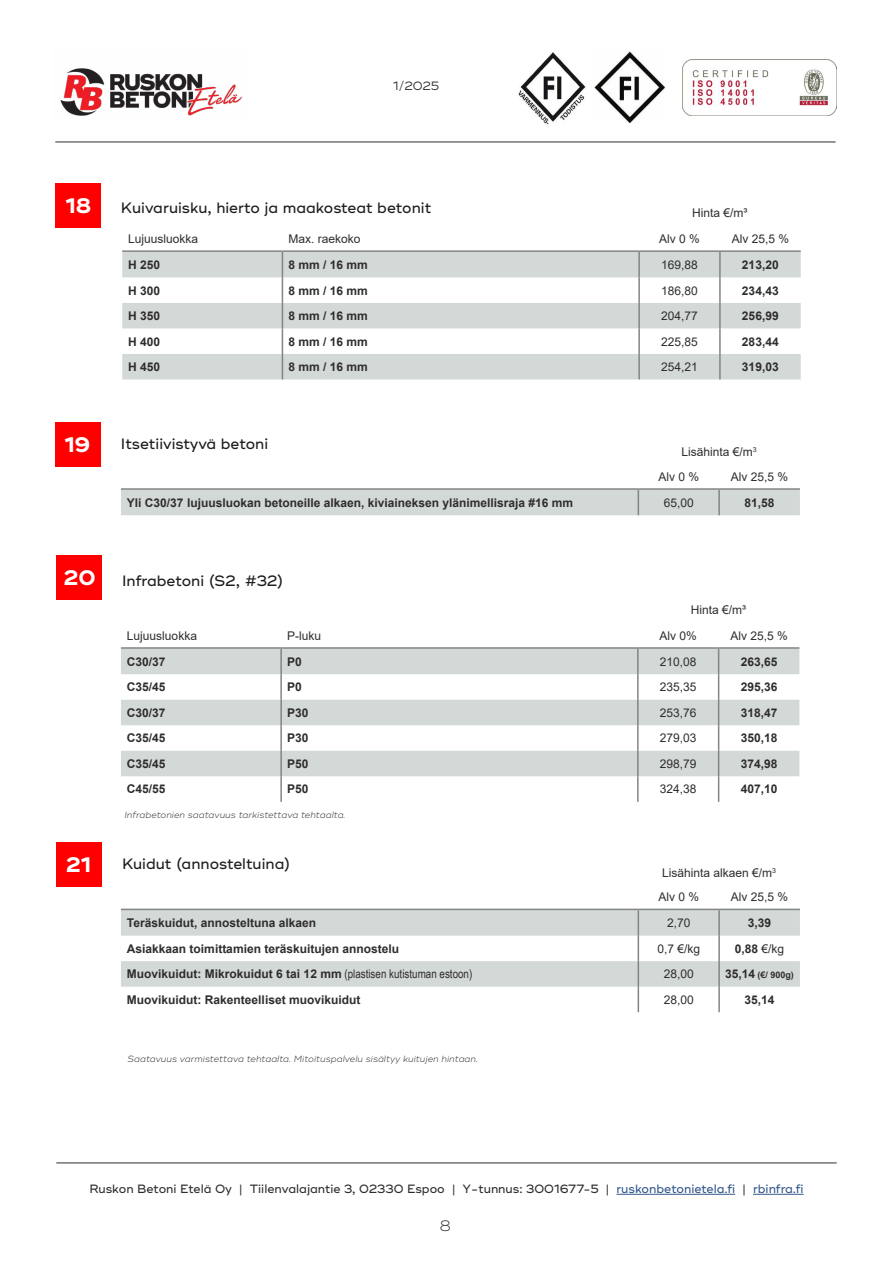
<style>
.page{position:relative;width:893px;height:1263px;background:#fff}
.page>*{position:absolute;margin:0;border:0;box-sizing:border-box;transform-origin:0 0}
.t1{font:700 21px "Ridley Grotesk";color:#fff}
.t2{font:500 15px "Ridley Grotesk";color:#1c1c1d}
.t3{font:300 15px "Ridley Grotesk";color:#2f2d2c}
.t4{font:700 12px "Arial";color:#2f2d2c}
.t5{font:12px/24.5px "Arial";color:#2f2d2c}
.t6{font:500 12px "Ridley Grotesk";color:#2f2d2c}
.t7{font:12px "Ridley Grotesk";color:#2f2d2c}
.t8{font:italic 300 9px "Ridley Grotesk";color:#2f2d2c}
.t9{font:700 9px "Arial";color:#2f2d2c}
.s1{font-weight:400}
.s2{font-family:"Arial Narrow";font-weight:400}
.s3{font-size:12px}
.s4{color:#325788}
</style>
<div class="page">
<img style="left:60px;top:68px;width:182px;height:48px">
<img style="left:682px;top:60px;width:155px;height:55px">
<hr style="left:55px;top:142px;width:781px;height:1px;background:#2f2d2c">
<img style="left:518px;top:52px;width:68px;height:73px">
<img style="left:594px;top:52px;width:71px;height:71px">
<hr style="left:616px;top:1194px;width:119px;height:1px;background:#325788">
<hr style="left:753px;top:1194px;width:51px;height:1px;background:#325788">
<hr style="left:56px;top:1162px;width:781px;height:1px;background:#2f2d2c">
<div style="left:55px;top:183px;width:46px;height:45px;background:#f00"></div>
<svg style="left:122px;top:252px;width:679px;height:127px;fill:#d3d9d7"></svg>
<hr style="left:638px;top:252px;width:2px;height:25px;background:#848583">
<hr style="left:719px;top:252px;width:2px;height:25px;background:#848583">
<hr style="left:638px;top:277px;width:2px;height:26px;background:#848583">
<hr style="left:719px;top:277px;width:2px;height:26px;background:#848583">
<hr style="left:638px;top:303px;width:2px;height:25px;background:#848583">
<hr style="left:719px;top:303px;width:2px;height:25px;background:#848583">
<hr style="left:638px;top:328px;width:2px;height:26px;background:#848583">
<hr style="left:719px;top:328px;width:2px;height:26px;background:#848583">
<svg style="left:282px;top:252px;width:1px;height:127px"></svg>
<hr style="left:638px;top:354px;width:2px;height:25px;background:#848583">
<hr style="left:719px;top:354px;width:2px;height:25px;background:#848583">
<hr style="left:122px;top:250px;width:160px;height:2px;background:#848583">
<hr style="left:282px;top:250px;width:357px;height:2px;background:#848583">
<hr style="left:639px;top:250px;width:81px;height:2px;background:#848583">
<hr style="left:720px;top:250px;width:81px;height:2px;background:#848583">
<div style="left:55px;top:422px;width:46px;height:44px;background:#f00"></div>
<hr style="left:121px;top:488px;width:517px;height:2px;background:#848583">
<hr style="left:638px;top:488px;width:81px;height:2px;background:#848583">
<hr style="left:719px;top:488px;width:81px;height:2px;background:#848583">
<div style="left:121px;top:489px;width:679px;height:26px;background:#d3d9d7"></div>
<hr style="left:718px;top:490px;width:2px;height:25px;background:#848583">
<div style="left:56px;top:555px;width:46px;height:45px;background:#f00"></div>
<svg style="left:121px;top:649px;width:678px;height:127px;fill:#d3d9d7"></svg>
<hr style="left:280px;top:649px;width:2px;height:25px;background:#848583">
<hr style="left:637px;top:649px;width:2px;height:25px;background:#848583">
<hr style="left:280px;top:674px;width:2px;height:26px;background:#848583">
<hr style="left:637px;top:674px;width:2px;height:26px;background:#848583">
<hr style="left:280px;top:700px;width:2px;height:25px;background:#848583">
<hr style="left:637px;top:700px;width:2px;height:25px;background:#848583">
<hr style="left:280px;top:725px;width:2px;height:26px;background:#848583">
<hr style="left:637px;top:725px;width:2px;height:26px;background:#848583">
<hr style="left:280px;top:751px;width:2px;height:25px;background:#848583">
<hr style="left:637px;top:751px;width:2px;height:25px;background:#848583">
<hr style="left:280px;top:776px;width:2px;height:26px;background:#848583">
<hr style="left:637px;top:776px;width:2px;height:26px;background:#848583">
<svg style="left:718px;top:649px;width:1px;height:153px"></svg>
<hr style="left:121px;top:647px;width:160px;height:2px;background:#848583">
<hr style="left:281px;top:647px;width:357px;height:2px;background:#848583">
<hr style="left:638px;top:647px;width:81px;height:2px;background:#848583">
<hr style="left:719px;top:647px;width:80px;height:2px;background:#848583">
<div style="left:56px;top:842px;width:46px;height:45px;background:#f00"></div>
<svg style="left:121px;top:910px;width:679px;height:77px;fill:#d3d9d7"></svg>
<hr style="left:121px;top:909px;width:517px;height:1px;background:#848583">
<hr style="left:638px;top:909px;width:81px;height:1px;background:#848583">
<hr style="left:719px;top:909px;width:81px;height:1px;background:#848583">
<hr style="left:718px;top:910px;width:2px;height:26px;background:#848583">
<hr style="left:718px;top:936px;width:2px;height:25px;background:#848583">
<hr style="left:718px;top:961px;width:2px;height:26px;background:#848583">
<svg style="left:638px;top:910px;width:1px;height:102px"></svg>
<hr style="left:718px;top:987px;width:2px;height:25px;background:#848583">
<p class="t7" style="left:393px;top:79px;width:48px">1/2025</p>
<h1 class="t1" style="left:66px;top:193px;width:27px">18</h1>
<p class="t2" style="left:121px;top:199px;width:312px">Kuivaruisku, hierto ja maakosteat betonit</p>
<p class="t5" style="left:692px;top:201px;width:57px">Hinta €/m³</p>
<p class="t5" style="left:128px;top:226px;width:72px">Lujuusluokka</p>
<p class="t5" style="left:288px;top:226px;width:74px">Max. raekoko</p>
<p class="t5" style="left:659px;top:226px;width:42px">Alv 0 %</p>
<p class="t5" style="left:732px;top:226px;width:59px">Alv 25,5 %</p>
<p class="t4" style="left:128px;top:256px;width:34px">H 250</p>
<p class="t4" style="left:288px;top:256px;width:81px">8 mm / 16 mm</p>
<p class="t5" style="left:661px;top:252px;width:38px">169,88</p>
<p class="t4" style="left:742px;top:256px;width:38px">213,20</p>
<p class="t4" style="left:128px;top:282px;width:34px">H 300</p>
<p class="t4" style="left:288px;top:282px;width:81px">8 mm / 16 mm</p>
<p class="t5" style="left:661px;top:278px;width:38px">186,80</p>
<p class="t4" style="left:742px;top:282px;width:38px">234,43</p>
<p class="t4" style="left:128px;top:307px;width:34px">H 350</p>
<p class="t4" style="left:288px;top:307px;width:81px">8 mm / 16 mm</p>
<p class="t5" style="left:661px;top:303px;width:38px">204,77</p>
<p class="t4" style="left:742px;top:307px;width:38px">256,99</p>
<p class="t4" style="left:128px;top:333px;width:34px">H 400</p>
<p class="t4" style="left:288px;top:333px;width:81px">8 mm / 16 mm</p>
<p class="t5" style="left:661px;top:329px;width:38px">225,85</p>
<p class="t4" style="left:742px;top:333px;width:38px">283,44</p>
<p class="t4" style="left:128px;top:358px;width:34px">H 450</p>
<p class="t4" style="left:288px;top:358px;width:81px">8 mm / 16 mm</p>
<p class="t5" style="left:661px;top:355px;width:38px">254,21</p>
<p class="t4" style="left:742px;top:358px;width:38px">319,03</p>
<h1 class="t1" style="left:65px;top:432px;width:27px">19</h1>
<p class="t2" style="left:121px;top:434px;width:149px">Itsetiivistyvä betoni</p>
<p class="t5" style="left:658px;top:440px;width:100px;text-indent:23px">Lisähinta €/m<sup>3<br></sup>Alv 0 %</p>
<p class="t5" style="left:731px;top:464px;width:59px">Alv 25,5 %</p>
<p class="t4" style="left:127px;top:494px;width:448px">Yli C30/37 lujuusluokan betoneille alkaen, kiviaineksen ylänimellisraja #16 mm</p>
<p class="t5" style="left:664px;top:490px;width:32px">65,00</p>
<p class="t4" style="left:744px;top:494px;width:32px">81,58</p>
<h1 class="t1" style="left:64px;top:565px;width:34px">20</h1>
<p class="t2" style="left:122px;top:571px;width:163px">Infrabetoni (S2, #32)</p>
<p class="t5" style="left:691px;top:597px;width:57px">Hinta €/m³</p>
<p class="t5" style="left:127px;top:623px;width:72px">Lujuusluokka</p>
<p class="t5" style="left:287px;top:623px;width:36px">P-luku</p>
<p class="t5" style="left:660px;top:623px;width:39px">Alv 0%</p>
<p class="t5" style="left:730px;top:623px;width:59px">Alv 25,5 %</p>
<p class="t4" style="left:127px;top:653px;width:40px">C30/37</p>
<p class="t4" style="left:287px;top:653px;width:16px">P0</p>
<p class="t5" style="left:660px;top:649px;width:38px">210,08</p>
<p class="t4" style="left:741px;top:653px;width:38px">263,65</p>
<p class="t4" style="left:127px;top:679px;width:40px">C35/45</p>
<p class="t4" style="left:287px;top:679px;width:16px">P0</p>
<p class="t5" style="left:660px;top:675px;width:38px">235,35</p>
<p class="t4" style="left:741px;top:679px;width:38px">295,36</p>
<p class="t4" style="left:127px;top:704px;width:40px">C30/37</p>
<p class="t4" style="left:287px;top:704px;width:23px">P30</p>
<p class="t5" style="left:660px;top:700px;width:38px">253,76</p>
<p class="t4" style="left:741px;top:704px;width:38px">318,47</p>
<p class="t4" style="left:127px;top:730px;width:40px">C35/45</p>
<p class="t4" style="left:287px;top:730px;width:23px">P30</p>
<p class="t5" style="left:660px;top:726px;width:38px">279,03</p>
<p class="t4" style="left:741px;top:730px;width:38px">350,18</p>
<p class="t4" style="left:127px;top:755px;width:40px">C35/45</p>
<p class="t4" style="left:287px;top:755px;width:23px">P50</p>
<p class="t5" style="left:660px;top:751px;width:38px">298,79</p>
<p class="t4" style="left:741px;top:755px;width:38px">374,98</p>
<p class="t4" style="left:127px;top:781px;width:40px">C45/55</p>
<p class="t4" style="left:287px;top:781px;width:23px">P50</p>
<p class="t5" style="left:660px;top:777px;width:38px">324,38</p>
<p class="t4" style="left:741px;top:781px;width:38px">407,10</p>
<p class="t8" style="left:124px;top:810px;width:223px">Infrabetonien saatavuus tarkistettava tehtaalta.</p>
<h1 class="t1" style="left:66px;top:852px;width:27px">21</h1>
<p class="t2" style="left:122px;top:855px;width:170px">Kuidut (annosteltuina)</p>
<p class="t5" style="left:658px;top:860px;width:119px;text-indent:4px">Lisähinta alkaen €/m<sup>3<br></sup>Alv 0 %</p>
<p class="t5" style="left:731px;top:885px;width:59px">Alv 25,5 %</p>
<p class="t4" style="left:127px;top:914px;width:191px">Teräskuidut, annosteltuna alkaen</p>
<p class="t5" style="left:667px;top:911px;width:25px">2,70</p>
<p class="t4" style="left:748px;top:914px;width:25px">3,39</p>
<p class="t4" style="left:127px;top:940px;width:274px">Asiakkaan toimittamien teräskuitujen annostelu</p>
<p class="t5" style="left:657px;top:936px;width:44px">0,7 €/kg</p>
<p class="t4" style="left:735px;top:940px;width:51px">0,88 <span class="s1">€/kg</span></p>
<p class="t4" style="left:127px;top:966px;width:347px">Muovikuidut: Mikrokuidut 6 tai 12 mm <span class="s2">(plastisen kutistuman estoon)</span></p>
<p class="t5" style="left:664px;top:962px;width:32px">28,00</p>
<p class="t9" style="left:725px;top:969px;width:70px"><span class="s3">35,14</span> (€/ 900g)</p>
<p class="t4" style="left:127px;top:991px;width:235px">Muovikuidut: Rakenteelliset muovikuidut</p>
<p class="t5" style="left:664px;top:987px;width:32px">28,00</p>
<p class="t4" style="left:744px;top:991px;width:32px">35,14</p>
<p class="t8" style="left:128px;top:1053px;width:352px">Saatavuus varmistettava tehtaalta. Mitoituspalvelu sisältyy kuitujen hintaan.</p>
<p class="t6" style="left:89px;top:1182px;width:716px">Ruskon Betoni Etelä Oy | Tiilenvalajantie 3, 02330 Espoo | Y-tunnus: 3001677-5 | <span class="s4">ruskonbetonietela.fi</span> | <span class="s4">rbinfra.fi</span></p>
<p class="t3" style="left:440px;top:1217px;width:13px">8</p>
</div>
